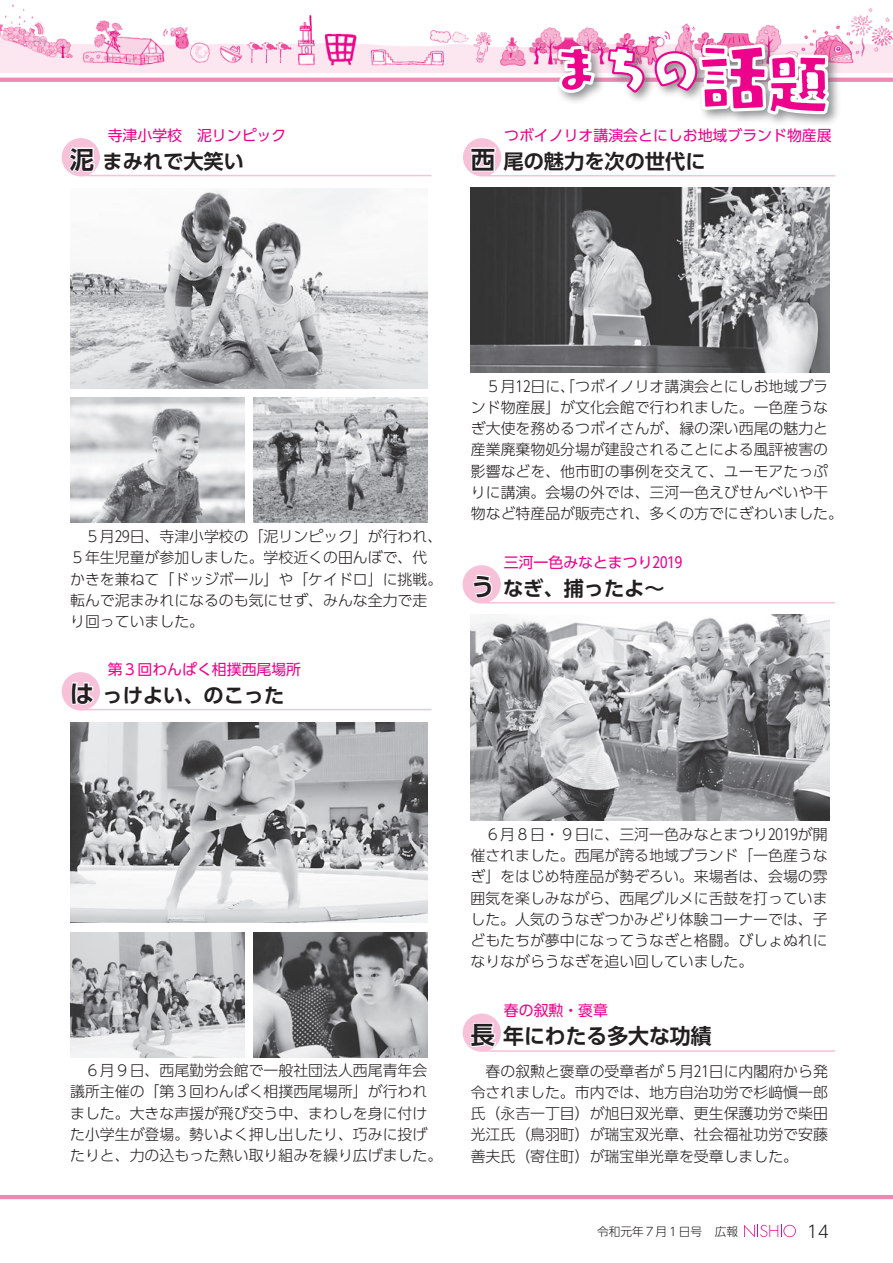
<style>
.page{position:relative;width:893px;height:1263px;background:#fff}
.page>*{position:absolute;margin:0;border:0;box-sizing:border-box;transform-origin:0 0}
.t1{font:700 24.45px "UD Shin Go Pro De";color:#231f20}
.t2{font:700 21.3px "UD Shin Go Pro De";color:#231f20}
.t3{font:700 20.25px "UD Shin Go Pro De";color:#231f20}
.t4{font:300 16.95px "UD Shin Go Pro";color:#231f20}
.t5{font:300 14.85px/21.3px "UD Shin Go Pro";color:#231f20}
.t6{font:14.85px "UD Shin Go Pro";color:#ed028c}
.t7{font:300 11.7px "UD Shin Go Pro";color:#231f20}
</style>
<div class="page">
<svg style="left:0;top:78px;width:893px;height:4px;background:#f28bb8"></svg>
<img style="left:0;top:5px;width:893px;height:68px">
<div style="left:554px;top:40px;width:287px;height:87px;background:#6c6d70;opacity:.75"></div>
<hr style="left:0;top:1195px;width:893px;height:4px;background:#f287b6">
<div style="left:463px;top:138px;width:38px;height:38px;background:#f7c1d9;border-radius:50%"></div>
<hr style="left:485px;top:175px;width:350px;height:1px;background:#f7c1d9">
<svg style="left:470px;top:5px;width:361px;height:247px"></svg>
<img style="left:471px;top:187px;width:358px;height:185px">
<div style="left:463px;top:565px;width:38px;height:38px;background:#f7c1d9;border-radius:50%"></div>
<hr style="left:484px;top:602px;width:351px;height:1px;background:#f7c1d9">
<svg style="left:473px;top:574px;width:19px;height:25px"></svg>
<img style="left:471px;top:614px;width:358px;height:206px">
<div style="left:463px;top:1013px;width:38px;height:39px;background:#f7c1d9;border-radius:50%"></div>
<hr style="left:484px;top:1050px;width:351px;height:2px;background:#f7c1d9">
<svg style="left:469px;top:1023px;width:32px;height:26px"></svg>
<div style="left:62px;top:138px;width:38px;height:38px;background:#f7c1d9;border-radius:50%"></div>
<hr style="left:81px;top:175px;width:350px;height:1px;background:#f7c1d9">
<svg style="left:68px;top:146px;width:28px;height:28px"></svg>
<svg style="left:102px;top:52px;width:143px;height:125px"></svg>
<img style="left:70px;top:188px;width:357px;height:200px">
<img style="left:70px;top:398px;width:174px;height:125px">
<img style="left:254px;top:398px;width:173px;height:125px">
<div style="left:62px;top:672px;width:38px;height:38px;background:#f7c1d9;border-radius:50%"></div>
<hr style="left:81px;top:709px;width:350px;height:1px;background:#f7c1d9">
<svg style="left:70px;top:672px;width:26px;height:34px"></svg>
<img style="left:70px;top:723px;width:357px;height:200px">
<img style="left:70px;top:932px;width:174px;height:125px">
<img style="left:254px;top:932px;width:173px;height:125px">
<svg style="left:744px;top:1225px;width:52px;height:12px"></svg>
<h1 class="t1" style="left:70px;top:140px;width:26px">泥</h1>
<p class="t6" style="left:108px;top:124px;width:180px">寺津小学校　泥リンピック</p>
<h3 class="t3" style="left:103px;top:145px;width:143px">まみれで大笑い</h3>
<h1 class="t1" style="left:471px;top:140px;width:26px">西</h1>
<p class="t6" style="left:504px;top:123px;width:329px">つボイノリオ講演会とにしお地域ブランド物産展</p>
<h3 class="t3" style="left:503px;top:145px;width:203px">尾の魅力を次の世代に</h3>
<p class="t5" style="left:70px;top:525px;width:374px;text-indent:15px">５月２９日、寺津小学校の「泥リンピック」が行われ、<br>５年生児童が参加しました。学校近くの田んぼで、代かきを兼ねて「ドッジボール」や「ケイドロ」に挑戦。転んで泥まみれになるのも気にせず、みんな全力で走り回っていました。</p>
<h1 class="t1" style="left:70px;top:673px;width:26px">は</h1>
<p class="t6" style="left:108px;top:658px;width:195px">第３回わんぱく相撲西尾場所</p>
<h3 class="t3" style="left:103px;top:678px;width:183px">っけよい、のこった</h3>
<p class="t5" style="left:471px;top:375px;width:374px;text-indent:15px">５月１２日に、「つボイノリオ講演会とにしお地域ブランド物産展」が文化会館で行われました。一色産うなぎ大使を務めるつボイさんが、縁の深い西尾の魅力と産業廃棄物処分場が建設されることによる風評被害の影響などを、他市町の事例を交えて、ユーモアたっぷりに講演。会場の外では、三河一色えびせんべいや干物など特産品が販売され、多くの方でにぎわいました。</p>
<p class="t6" style="left:504px;top:550px;width:180px">三河一色みなとまつり２０１９</p>
<h3 class="t3" style="left:503px;top:572px;width:163px">なぎ、捕ったよ~</h3>
<h1 class="t1" style="left:470px;top:567px;width:26px">う</h1>
<p class="t5" style="left:70px;top:1059px;width:374px;text-indent:15px">６月９日、西尾勤労会館で一般社団法人西尾青年会議所主催の「第３回わんぱく相撲西尾場所」が行われました。大きな声援が飛び交う中、まわしを身に付けた小学生が登場。勢いよく押し出したり、巧みに投げたりと、力の込もった熱い取り組みを繰り広げました。</p>
<p class="t5" style="left:471px;top:823px;width:359px;text-align:justify;text-indent:15px">６月８日・９日に、三河一色みなとまつり２０１９が開催されました。西尾が誇る地域ブランド「一色産うなぎ」をはじめ特産品が勢ぞろい。来場者は、会場の雰囲気を楽しみながら、西尾グルメに舌鼓を打っていました。人気のうなぎつかみどり体験コーナーでは、子どもたちが夢中になってうなぎと格闘。びしょぬれになりながらうなぎを追い回していました。</p>
<p class="t6" style="left:504px;top:998px;width:106px">春の叙勲・褒章</p>
<h2 class="t2" style="left:503px;top:1019px;width:210px">年にわたる多大な功績</h2>
<h1 class="t1" style="left:471px;top:1015px;width:26px">長</h1>
<p class="t5" style="left:471px;top:1060px;width:359px">　春の叙勲と褒章の受章者が５月21<br>令されました。市内では、地方自治功労で杉﨑愼一郎氏（永吉一丁目）が旭日双光章、更生保護功労で柴田光江氏（鳥羽町）が瑞宝双光章、社会福祉功労で安藤善夫氏（寄住町）が瑞宝単光章を受章しました。</p>
<p class="t5" style="left:709px;top:1060px;width:121px">日に内閣府から発</p>
<p class="t7" style="left:597px;top:1221px;width:107px">令和元年７月１日号</p>
<p class="t7" style="left:715px;top:1221px;width:25px">広報</p>
<p class="t4" style="left:807px;top:1217px;width:24px">14</p>
</div>
